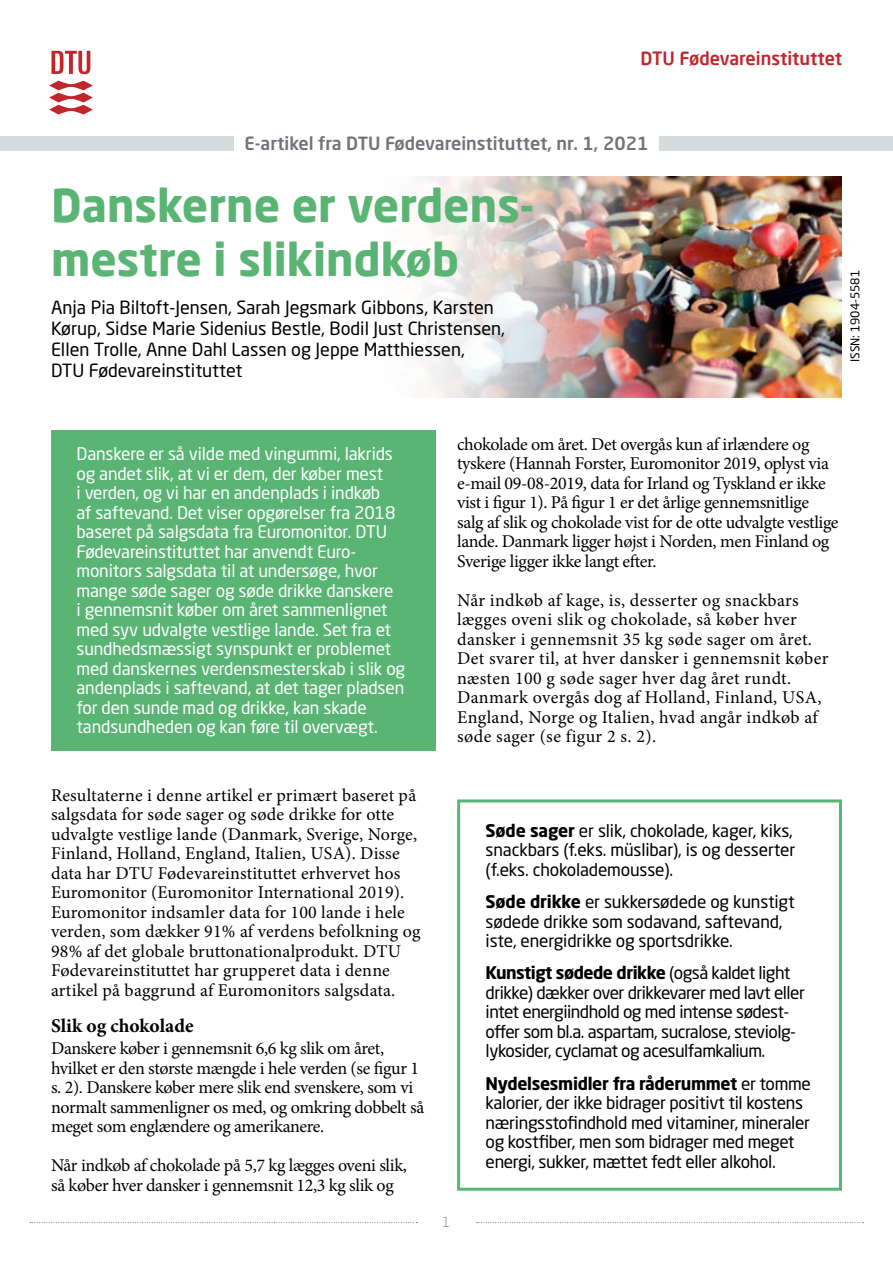
<style>
.page{position:relative;width:893px;height:1263px;background:#fff}
.page>*{position:absolute;margin:0;border:0;box-sizing:border-box;transform-origin:0 0}
.t1{font:700 45px/54px "Neo Sans Pro";color:#5ab474}
.t2{font:700 19.5px "Minion Pro";color:#000}
.t3{font:18px/19.5px "Minion Pro";letter-spacing:-.02em;color:#000}
.t4{font:18px/19.5px "Minion Pro";color:#000}
.t5{font:18px/19.5px "Minion Pro";letter-spacing:.02em;color:#000}
.t6{font:18px/21px "Neo Sans Std";color:#000}
.t7{font:500 18px "Neo Sans Std";color:#74707c}
.t8{font:500 18px "Neo Sans Pro";color:#c1262d}
.t9{font:17.25px/19.5px "Neo Sans Std";letter-spacing:-.02em;color:#000}
.t10{font:17.25px/19.5px "Neo Sans Std";letter-spacing:-.01em;color:#fff}
.t11{font:300 13.5px "Neo Sans Pro";color:#74707c}
.t12{font:12px "Neo Sans Std";color:#000}
.s1{font-weight:700}
</style>
<div class="page">
<svg style="left:51px;top:51px;width:39px;height:23px"></svg>
<svg style="left:49px;top:81px;width:44px;height:33px"></svg>
<div style="left:0;top:136px;width:234px;height:15px;background:#d8dbdc"></div>
<div style="left:659px;top:136px;width:234px;height:15px;background:#d8dbdc"></div>
<div style="left:457px;top:799px;width:385px;height:392px;border:3px solid #5ab474"></div>
<div style="left:51px;top:430px;width:385px;height:320px;background:#5ab474"></div>
<img style="left:426px;top:177px;width:416px;height:221px">
<svg style="left:30px;top:1222px;width:387px;height:1px"></svg>
<svg style="left:477px;top:1222px;width:387px;height:1px"></svg>
<p class="t8" style="left:641px;top:47px;width:203px">DTU Fødevareinstituttet</p>
<p class="t7" style="left:244px;top:132px;width:405px">E-artikel fra DTU Fødevareinstituttet, nr. 1, 2021</p>
<h1 class="t1" style="left:51px;top:177px;width:484px">Danskerne er verdens&shy;mestre i slikindkøb</h1>
<p class="t6" style="left:51px;top:296px;width:456px">Anja Pia Biltoft-Jensen, Sarah Jegsmark Gibbons, Karsten Kørup, Sidse Marie Sidenius Bestle, Bodil Just Christensen, Ellen Trolle, Anne Dahl Lassen og Jeppe Matthiessen,<br>DTU Fødevareinstituttet</p>
<p class="t12" style="left:848px;top:362px;width:94px;rotate:-90deg">ISSN: 1904-5581</p>
<p class="t10" style="left:76px;top:444px;width:330px">Danskere er så vilde med vingummi, lakrids og andet slik, at vi er dem, der køber mest<br>i verden, og vi har en andenplads i indkøb<br>af saftevand. Det viser opgørelser fra 2018 baseret på salgsdata fra Euromonitor. DTU Fødevareinstituttet har anvendt Euro&shy;monitors salgsdata til at undersøge, hvor mange søde sager og søde drikke danskere<br>i gennemsnit køber om året sammenlignet med syv udvalgte vestlige lande. Set fra et sundhedsmæssigt synspunkt er problemet med danskernes verdensmesterskab i slik og andenplads i saftevand, at det tager pladsen for den sunde mad og drikke, kan skade tandsundheden og kan føre til overvægt.</p>
<p class="t4" style="left:51px;top:785px;width:371px">Resultaterne i denne artikel er primært baseret på salgsdata for søde sager og søde drikke for otte udvalgte vestlige lande (Danmark, Sverige, Norge, Finland, Holland, England, Italien, USA). Disse data har DTU Fødevareinstituttet erhvervet hos Euromonitor (Euromonitor International 2019).<br>Euromonitor indsamler data for 100 lande i hele verden, som dækker 91% af verdens befolkning og 98% af det globale bruttonationalprodukt. DTU Fødevareinstituttet har grupperet data i denne artikel på baggrund af Euromonitors salgsdata.</p>
<p class="t2" style="left:51px;top:1012px;width:144px">Slik og chokolade</p>
<p class="t3" style="left:51px;top:1039px;width:375px">Danskere køber i gennemsnit 6,6 kg slik om året, hvilket er den største mængde i hele verden (se figur 1 s. 2). Danskere køber mere slik end svenskere, som vi normalt sammenligner os med, og omkring dobbelt så meget som englændere og amerikanere.</p>
<p class="t3" style="left:51px;top:1156px;width:357px">Når indkøb af chokolade på 5,7 kg lægges oveni slik, så køber hver dansker i gennemsnit 12,3 kg slik og</p>
<p class="t3" style="left:457px;top:434px;width:383px">chokolade om året. Det overgås kun af irlændere og tyskere (Hannah Forster, Euromonitor 2019, oplyst via e-mail 09-08-2019, data for Irland og Tyskland er ikke vist i figur 1). På figur 1 er det årlige gennemsnitlige salg af slik og chokolade vist for de otte udvalgte vestlige lande. Danmark ligger højst i Norden, men Finland og Sverige ligger ikke langt efter.</p>
<p class="t5" style="left:457px;top:590px;width:373px">Når indkøb af kage, is, desserter og snackbars lægges oveni slik og chokolade, så køber hver dansker i gennemsnit 35 kg søde sager om året.<br>Det svarer til, at hver dansker i gennemsnit køber næsten 100 g søde sager hver dag året rundt.<br>Danmark overgås dog af Holland, Finland, USA, England, Norge og Italien, hvad angår indkøb af søde sager (se figur 2 s. 2).</p>
<p class="t11" style="left:443px;top:1213px;width:9px">1</p>
<p class="t9" style="left:486px;top:820px;width:311px"><span class="s1">Søde sager</span> er slik, chokolade, kager, kiks, snackbars (f.eks. müslibar), is og desserter (f.eks. chokolademousse).</p>
<p class="t9" style="left:486px;top:892px;width:311px"><span class="s1">Søde drikke</span> er sukkersødede og kunstigt sødede drikke som sodavand, saftevand, iste, energidrikke og sportsdrikke.</p>
<p class="t9" style="left:486px;top:963px;width:321px"><span class="s1">Kunstigt sødede drikke</span> (også kaldet light drikke) dækker over drikkevarer med lavt eller intet energiindhold og med intense sødest&shy;offer som bl.a. aspartam, sucralose, steviolg&shy;lykosider, cyclamat og acesulfamkalium.</p>
<p class="t9" style="left:486px;top:1073px;width:327px"><span class="s1">Nydelsesmidler fra råderummet</span> er tomme kalorier, der ikke bidrager positivt til kostens næringsstofindhold med vitaminer, mineraler og kostfiber, men som bidrager med meget energi, sukker, mættet fedt eller alkohol.</p>
</div>
